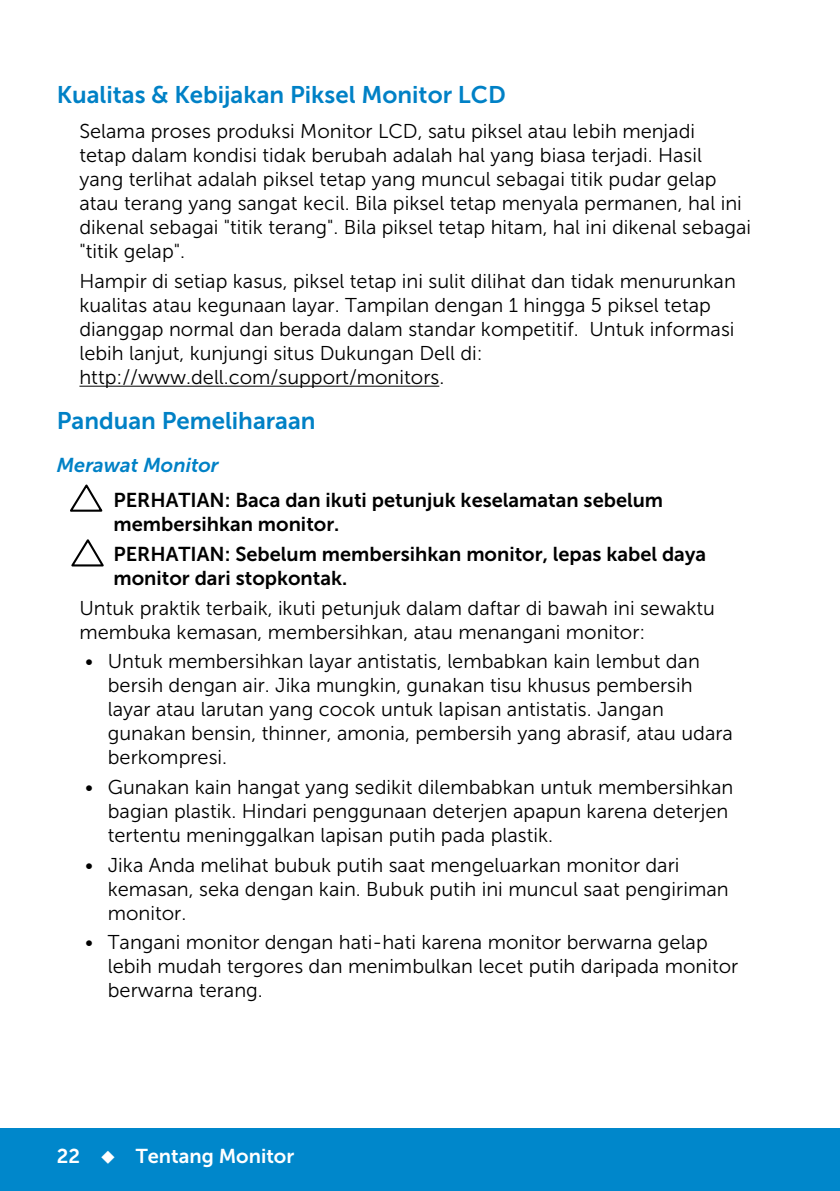
<style>
.page{position:relative;width:840px;height:1191px;background:#fff}
.page>*{position:absolute;margin:0;border:0;box-sizing:border-box;transform-origin:0 0}
.t1{font:24px "Museo Sans For Dell 700";color:#0081c6}
.t2{font:20px/24px "Museo Sans For Dell 300";color:#000}
.t3{font:20px/24px "Museo Sans For Dell 700";color:#000}
.t4{font:20px "Museo Sans For Dell 700";color:#fff}
.t5{font:italic 20px "Museo Sans For Dell 700";color:#0081c6}
</style>
<div class="page">
<div style="left:0;top:1128px;width:839px;height:63px;background:#0087cb"></div>
<hr style="left:79px;top:386px;width:360px;height:1px;background:#000">
<svg style="left:70px;top:484px;width:32px;height:28px"></svg>
<svg style="left:71px;top:539px;width:33px;height:28px"></svg>
<p class="t1" style="left:57px;top:81px;width:450px">Kualitas &amp; Kebijakan Piksel Monitor LCD</p>
<p class="t2" style="left:79px;top:120px;width:672px">Selama proses produksi Monitor LCD, satu piksel atau lebih menjadi<br>tetap dalam kondisi tidak berubah adalah hal yang biasa terjadi. Hasil<br>yang terlihat adalah piksel tetap yang muncul sebagai titik pudar gelap atau terang yang sangat kecil. Bila piksel tetap menyala permanen, hal ini dikenal sebagai "titik terang". Bila piksel tetap hitam, hal ini dikenal sebagai "titik gelap".</p>
<p class="t2" style="left:79px;top:269px;width:657px">Hampir di setiap kasus, piksel tetap ini sulit dilihat dan tidak menurunkan kualitas atau kegunaan layar. Tampilan dengan 1 hingga 5 piksel tetap dianggap normal dan berada dalam standar kompetitif. Untuk informasi lebih lanjut, kunjungi situs Dukungan Dell di: http://www.dell.com/support/monitors.</p>
<p class="t1" style="left:57px;top:407px;width:260px">Panduan Pemeliharaan</p>
<p class="t5" style="left:57px;top:454px;width:163px">Merawat Monitor</p>
<p class="t3" style="left:113px;top:488px;width:551px">PERHATIAN: Baca dan ikuti petunjuk keselamatan sebelum membersihkan monitor.</p>
<p class="t3" style="left:113px;top:542px;width:593px">PERHATIAN: Sebelum membersihkan monitor, lepas kabel daya monitor dari stopkontak.</p>
<p class="t2" style="left:79px;top:596px;width:636px">Untuk praktik terbaik, ikuti petunjuk dalam daftar di bawah ini sewaktu membuka kemasan, membersihkan, atau menangani monitor:</p>
<p class="t2" style="left:108px;top:649px;width:626px;text-indent:-23px">• Untuk membersihkan layar antistatis, lembabkan kain lembut dan bersih dengan air. Jika mungkin, gunakan tisu khusus pembersih layar atau larutan yang cocok untuk lapisan antistatis. Jangan gunakan bensin, thinner, amonia, pembersih yang abrasif, atau udara berkompresi.</p>
<p class="t2" style="left:108px;top:775px;width:626px;text-indent:-23px">• Gunakan kain hangat yang sedikit dilembabkan untuk membersihkan bagian plastik. Hindari penggunaan deterjen apapun karena deterjen tertentu meninggalkan lapisan putih pada plastik.</p>
<p class="t2" style="left:108px;top:853px;width:622px;text-indent:-23px">• Jika Anda melihat bubuk putih saat mengeluarkan monitor dari kemasan, seka dengan kain. Bubuk putih ini muncul saat pengiriman monitor.</p>
<p class="t2" style="left:108px;top:930px;width:631px;text-indent:-23px">• Tangani monitor dengan hati-hati karena monitor berwarna gelap lebih mudah tergores dan menimbulkan lecet putih daripada monitor berwarna terang.</p>
<p class="t4" style="left:57px;top:1144px;width:239px">22 ◆ Tentang Monitor</p>
</div>
